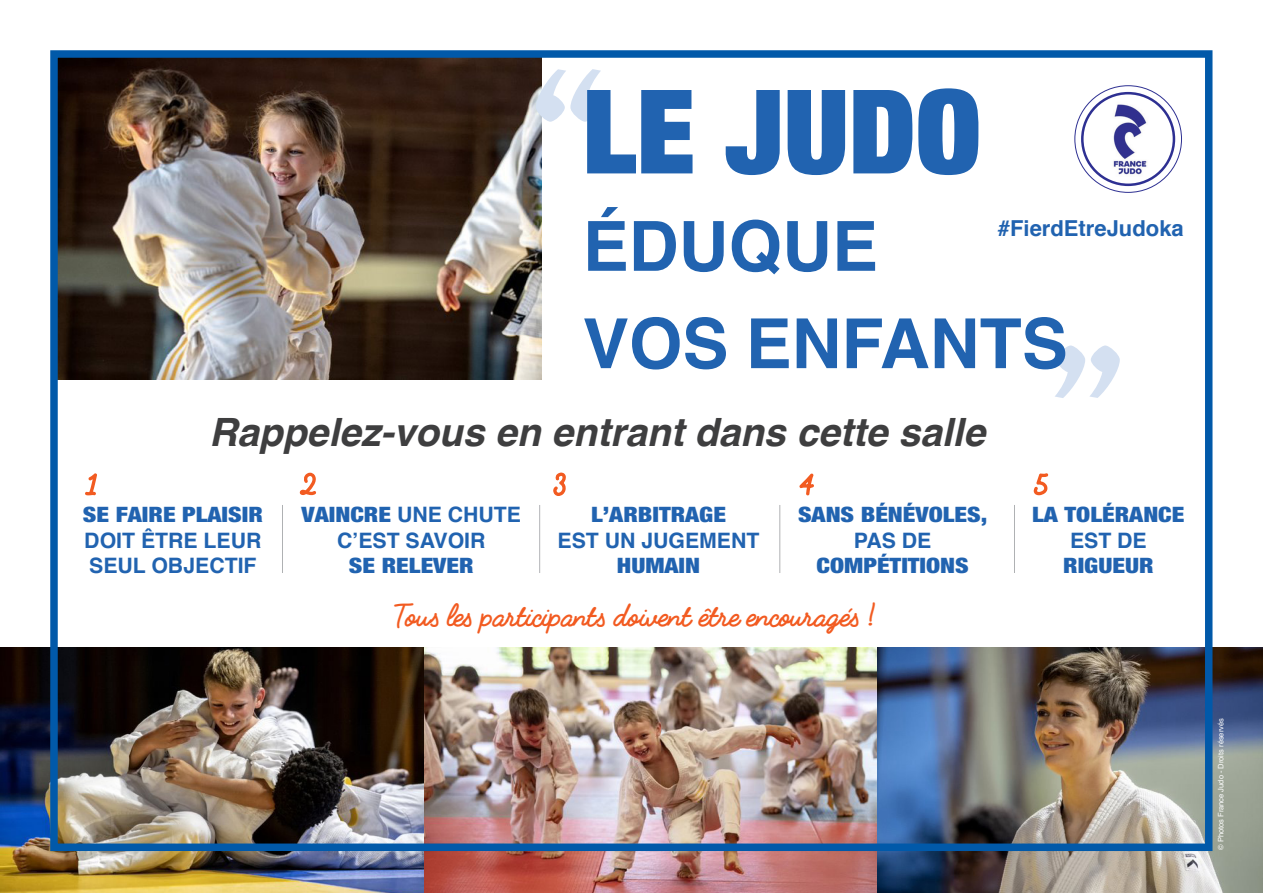
<style>
.page{position:relative;width:1263px;height:893px;background:#fff}
.page>*{position:absolute;margin:0;border:0;box-sizing:border-box;transform-origin:0 0}
.t1{font:900 expanded 116.85px "Helvetica Neue";color:#2163b0}
.t2{font:700 69px "Helvetica";color:#2163b0}
.t3{font:italic 700 39px "Helvetica";color:#3e3e3f}
.t4{font:700 30px "Fabfelt Script";color:#f25b21}
.t5{font:700 22.05px "Helvetica";color:#2163b0}
.t6{font:700 21.3px/25.5px "Helvetica";color:#2163b0;text-align:justify}
.t7{font:900 condensed 21.3px "Helvetica Neue";color:#2163b0;scale:1.19 1}
.t8{font:7.5px "Helvetica";color:#fff}
.s1{font-family:"Helvetica Neue";font-weight:900;font-stretch:condensed}
</style>
<div class="page">
<img style="left:59px;top:59px;width:483px;height:320px">
<img style="left:423px;top:648px;width:454px;height:245px">
<img style="left:0;top:648px;width:423px;height:245px">
<img style="left:877px;top:648px;width:386px;height:245px">
<div style="left:50px;top:50px;width:1162px;height:801px;border:8px solid #0159a9"></div>
<img style="left:1081px;top:90px;width:97px;height:98px">
<div style="left:1081px;top:92px;width:94px;height:94px;border:3px solid #2e3092;border-radius:50%"></div>
<svg style="left:536px;top:69px;width:65px;height:53px"></svg>
<svg style="left:1055px;top:345px;width:65px;height:53px"></svg>
<svg style="left:85px;top:473px;width:11px;height:23px"></svg>
<svg style="left:299px;top:472px;width:17px;height:24px"></svg>
<svg style="left:553px;top:472px;width:13px;height:24px"></svg>
<svg style="left:799px;top:473px;width:15px;height:23px"></svg>
<svg style="left:1033px;top:473px;width:16px;height:23px"></svg>
<p class="t1" style="left:583px;top:57px;width:400px">LE JUDO</p>
<p class="t2" style="left:583px;top:191px;width:297px">ÉDUQUE</p>
<p class="t5" style="left:998px;top:210px;width:187px">#FierdEtreJudoka</p>
<p class="t2" style="left:583px;top:288px;width:487px">VOS ENFANTS</p>
<p class="t3" style="left:209px;top:400px;width:777px">Rappelez-vous en entrant dans cette salle</p>
<p class="t6" style="left:83px;top:502px;width:181px"><span class="s1">SE FAIRE PLAISIR </span>DOIT ÊTRE LEUR SEUL OBJECTIF</p>
<p class="t6" style="left:302px;top:502px;width:221px"><span class="s1">VAINCRE</span> UNE CHUTE</p>
<p class="t6" style="left:337px;top:528px;width:150px">C’EST SAVOIR</p>
<p class="t7" style="left:349px;top:552px;width:106px">SE RELEVER</p>
<p class="t7" style="left:591px;top:501px;width:115px">L’ARBITRAGE</p>
<p class="t6" style="left:557px;top:528px;width:203px">EST UN JUGEMENT</p>
<p class="t7" style="left:617px;top:552px;width:72px">HUMAIN</p>
<p class="t7" style="left:798px;top:501px;width:161px">SANS BÉNÉVOLES,</p>
<p class="t6" style="left:854px;top:528px;width:79px">PAS DE</p>
<p class="t7" style="left:816px;top:552px;width:129px">COMPÉTITIONS</p>
<p class="t4" style="left:393px;top:596px;width:485px">Tous les participants doivent être encouragés !</p>
<p class="t7" style="left:1032px;top:501px;width:129px">LA TOLÉRANCE</p>
<p class="t6" style="left:1070px;top:528px;width:78px">EST DE</p>
<p class="t7" style="left:1063px;top:552px;width:78px">RIGUEUR</p>
<p class="t8" style="left:1215px;top:850px;width:133px;rotate:-90deg">© Photos France Judo - Droits réservés</p>
</div>
